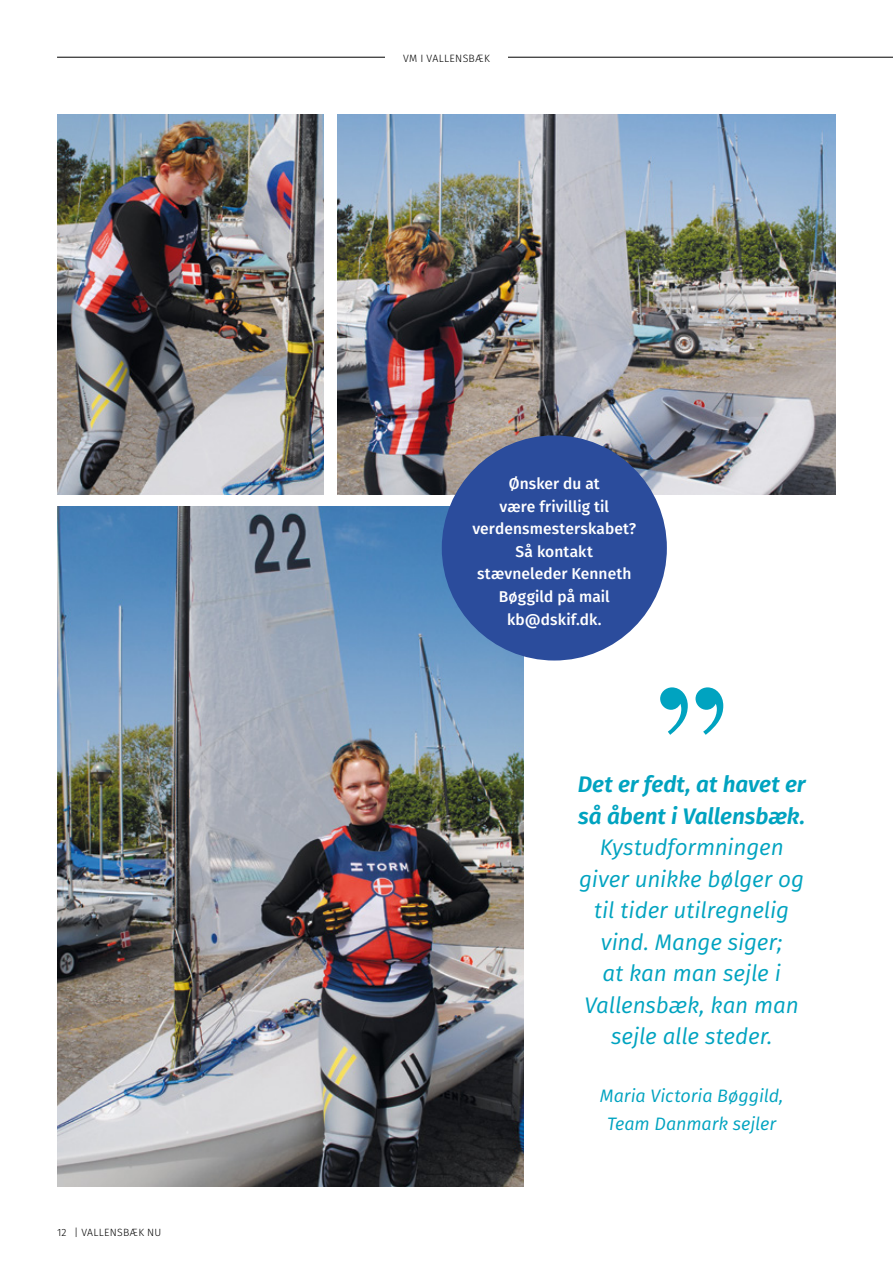
<style>
.page{position:relative;width:893px;height:1263px;background:#fff}
.page>*{position:absolute;margin:0;border:0;box-sizing:border-box;transform-origin:0 0}
.t1{font:500 150px "Bodoni URW";color:#00a3c0}
.t2{font:italic 22.5px/31.5px "Fira Sans";letter-spacing:-.01em;color:#00a3c0;text-align:center}
.t3{font:italic 600 22.5px/31.5px "Fira Sans";color:#00a3c0}
.t4{font:italic 18px/28.8px "Fira Sans";letter-spacing:-.005em;color:#00a3c0;text-align:center}
.t5{font:500 15.6px/22.5px "Fira Sans";letter-spacing:.005em;color:#fff;text-align:center}
.t6{font:300 10.65px "Fira Sans";letter-spacing:.025em;color:#000}
.t7{font:300 10.5px "Fira Sans";letter-spacing:.025em;color:#000}
</style>
<div class="page">
<hr style="left:57px;top:57px;width:836px;height:1px;background:#000">
<div style="left:385px;top:39px;width:122px;height:36px;background:#fff"></div>
<img style="left:57px;top:506px;width:467px;height:681px">
<img style="left:57px;top:115px;width:267px;height:379px">
<img style="left:337px;top:115px;width:499px;height:379px">
<div style="left:442px;top:435px;width:225px;height:225px;background:#2b4c9c;border-radius:50%"></div>
<p class="t7" style="left:57px;top:1225px;width:106px">12 | VALLENSBÆK NU</p>
<p class="t6" style="left:403px;top:51px;width:88px">VM I VALLENSBÆK</p>
<p class="t5" style="left:472px;top:472px;width:165px">Ønsker du at<br>være frivillig til verdensmesterskabet?<br>Så kontakt stævneleder Kenneth<br>Bøggild på mail kb@dskif.dk.</p>
<h1 class="t1" style="left:654px;top:651px;width:77px">”</h1>
<p class="t3" style="left:578px;top:767px;width:229px">Det er fedt, at havet er så åbent i Vallensbæk.</p>
<p class="t2" style="left:579px;top:831px;width:226px">Kystudformningen giver unikke bølger og til tider utilregnelig vind. Mange siger;<br>at kan man sejle i<br>Vallensbæk, kan man sejle alle steder.</p>
<p class="t4" style="left:600px;top:1080px;width:185px">Maria Victoria Bøggild,<br>Team Danmark sejler</p>
</div>
